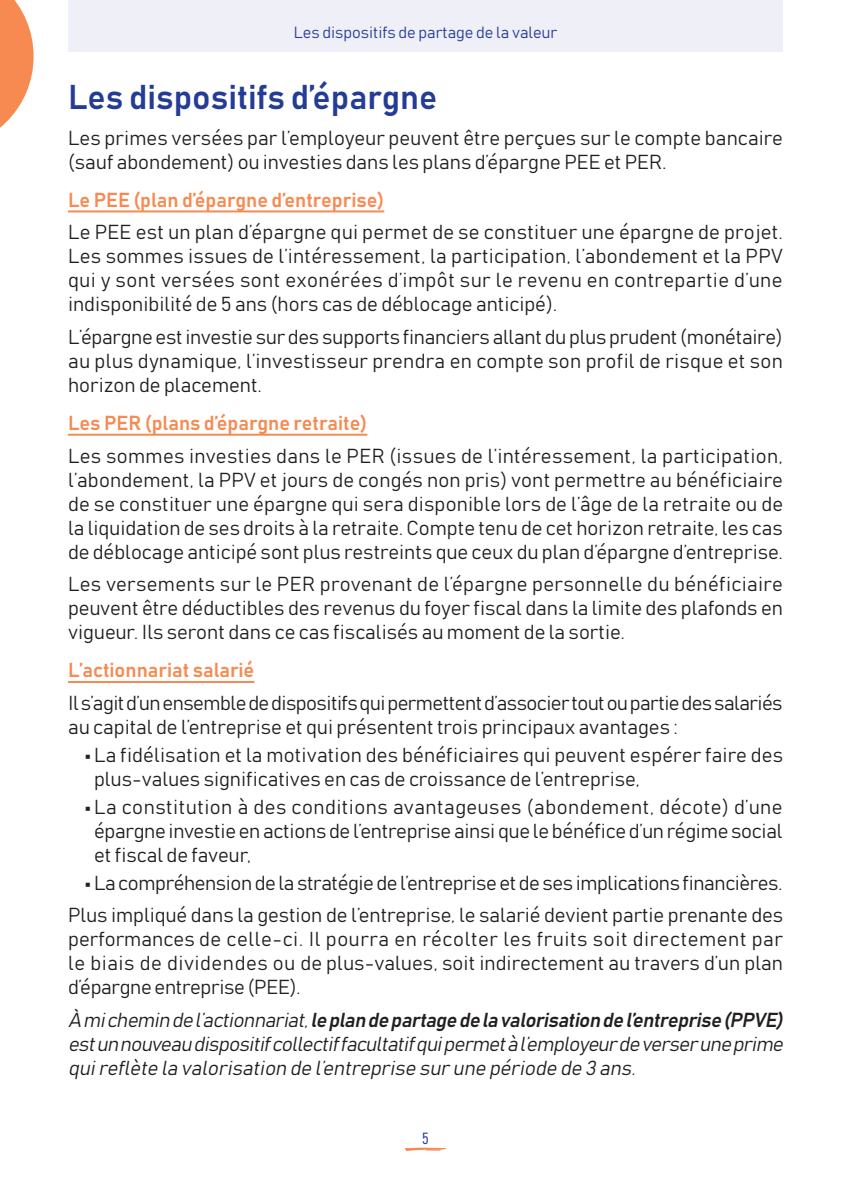
<style>
.page{position:relative;width:851px;height:1191px;background:#fff}
.page>*{position:absolute;margin:0;border:0;box-sizing:border-box;transform-origin:0 0}
.t1{font:34px "Bahnschrift";color:#243c97}
.t2{font:20px/24px "Bahnschrift";color:#231f20;text-align:justify}
.t3{font:italic 20px/24px "Bahnschrift";color:#231f20;text-align:justify}
.t4{font:20px/24px "Bahnschrift";letter-spacing:-.025em;color:#231f20}
.t5{font:20px "Bahnschrift";color:#f68a51}
.t6{font:16px "Bahnschrift";color:#243c97}
</style>
<div class="page">
<svg style="left:405px;top:1148px;width:41px;height:3px"></svg>
<hr style="left:68px;top:210px;width:316px;height:2px;background:#f68a51">
<hr style="left:68px;top:434px;width:299px;height:2px;background:#f68a51">
<hr style="left:68px;top:681px;width:186px;height:2px;background:#f68a51">
<div style="left:68px;top:0;width:714px;height:51px;background:#efeff7"></div>
<svg style="left:0;top:0;width:34px;height:128px"></svg>
<p class="t6" style="left:293px;top:22px;width:265px">Les dispositifs de partage de la valeur</p>
<h1 class="t1" style="left:68px;top:76px;width:370px">Les dispositifs d’épargne</h1>
<p class="t2" style="left:68px;top:125px;width:716px">Les primes versées par l’employeur peuvent être perçues sur le compte bancaire (sauf abondement) ou investies dans les plans d’épargne PEE et PER.</p>
<p class="t5" style="left:68px;top:187px;width:318px">Le PEE (plan d’épargne d’entreprise)</p>
<p class="t2" style="left:68px;top:220px;width:716px">Le PEE est un plan d’épargne qui permet de se constituer une épargne de projet.<br>Les sommes issues de l’intéressement, la participation, l’abondement et la PPV qui y sont versées sont exonérées d’impôt sur le revenu en contrepartie d’une indisponibilité de 5 ans (hors cas de déblocage anticipé).</p>
<p class="t2" style="left:68px;top:324px;width:716px">L’épargne est investie sur des supports financiers allant du plus prudent (monétaire) au plus dynamique, l’investisseur prendra en compte son profil de risque et son horizon de placement.</p>
<p class="t5" style="left:68px;top:410px;width:301px">Les PER (plans d’épargne retraite)</p>
<p class="t2" style="left:68px;top:443px;width:716px">Les sommes investies dans le PER (issues de l’intéressement, la participation, l’abondement, la PPV et jours de congés non pris) vont permettre au bénéficiaire de se constituer une épargne qui sera disponible lors de l’âge de la retraite ou de la liquidation de ses droits à la retraite. Compte tenu de cet horizon retraite, les cas de déblocage anticipé sont plus restreints que ceux du plan d’épargne d’entreprise.</p>
<p class="t2" style="left:68px;top:572px;width:716px">Les versements sur le PER provenant de l’épargne personnelle du bénéficiaire peuvent être déductibles des revenus du foyer fiscal dans la limite des plafonds en vigueur. Ils seront dans ce cas fiscalisés au moment de la sortie.</p>
<p class="t5" style="left:68px;top:657px;width:188px">L’actionnariat salarié</p>
<p class="t4" style="left:68px;top:690px;width:716px">Il s’agit d’un ensemble de dispositifs qui permettent d’associer tout ou partie des salariés au capital de l’entreprise et qui présentent trois principaux avantages :</p>
<p class="t2" style="left:94px;top:742px;width:690px;text-indent:-9px">• La fidélisation et la motivation des bénéficiaires qui peuvent espérer faire des plus-values significatives en cas de croissance de l’entreprise,</p>
<p class="t2" style="left:94px;top:794px;width:690px;text-indent:-9px">• La constitution à des conditions avantageuses (abondement, décote) d’une épargne investie en actions de l’entreprise ainsi que le bénéfice d’un régime social et fiscal de faveur,</p>
<p class="t2" style="left:68px;top:866px;width:716px;line-height:32.4px;text-align:right">• Lacompréhensiondelastratégiedel’entrepriseetdesesimplicationsfinancières.<br>Plus impliqué dans la gestion de l’entreprise, le salarié devient partie prenante des</p>
<p class="t2" style="left:68px;top:927px;width:716px">performances de celle-ci. Il pourra en récolter les fruits soit directement par le biais de dividendes ou de plus-values, soit indirectement au travers d’un plan d’épargne entreprise (PEE).</p>
<p class="t3" style="left:68px;top:1007px;width:720px">À michemin de l’actionnariat,le plan de partage de la valorisation de l’entreprise (PPVE) estun nouveau dispositifcollectiffacultatifquipermetà l’employeurde verserune prime quireflète la valorisation de l’entreprise sur une période de 3 ans.</p>
<p class="t6" style="left:422px;top:1128px;width:8px">5</p>
</div>
